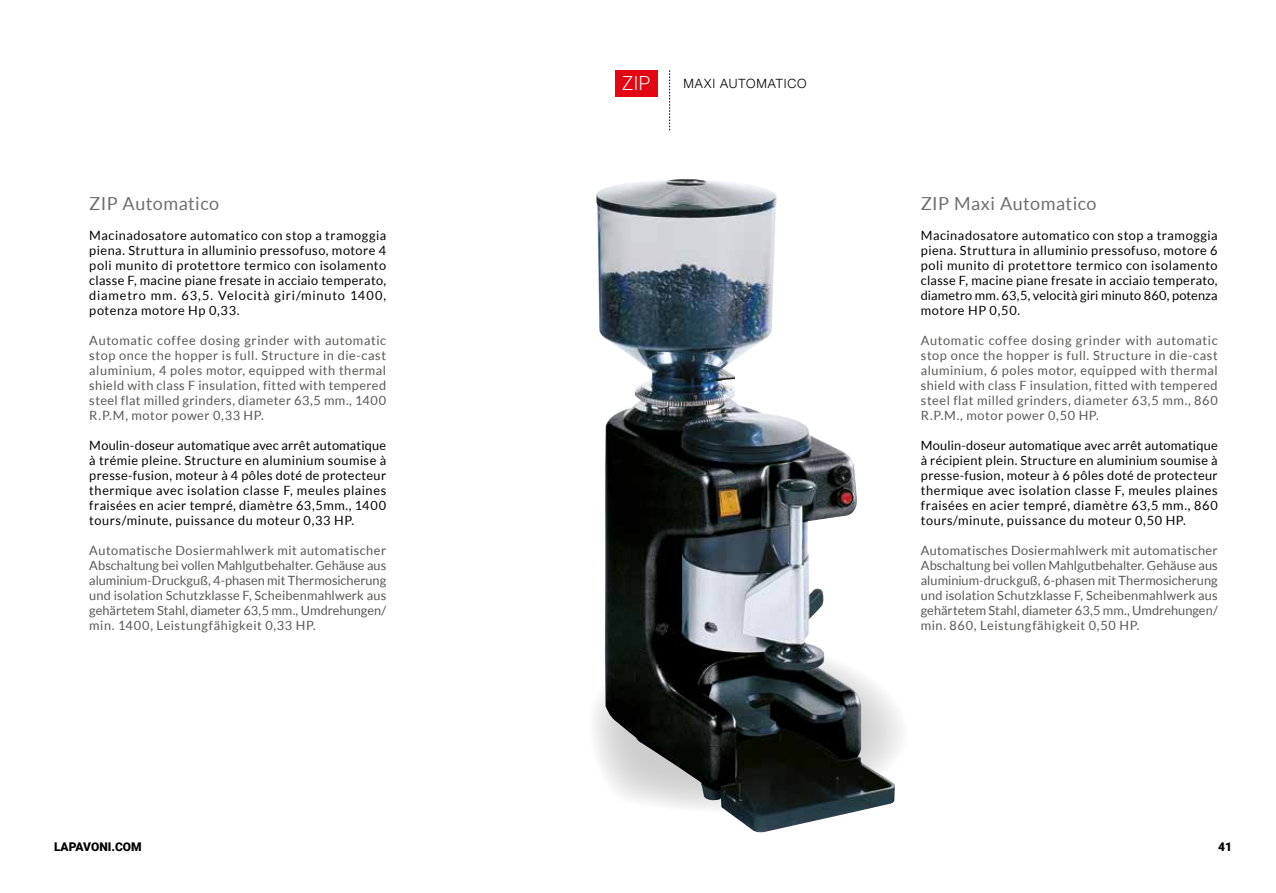
<style>
.page{position:relative;width:1276px;height:893px;background:#fff}
.page>*{position:absolute;margin:0;border:0;box-sizing:border-box;transform-origin:0 0}
.t1{font:300 19.5px "Roboto";color:#fff}
.t2{font:18px "Lato";letter-spacing:.025em;color:#706f6f}
.t3{font:12.75px/15px "Lato";letter-spacing:.035em;color:#575756;text-align:justify}
.t4{font:12.75px/15px "Lato";letter-spacing:.04em;color:#000;text-align:justify}
.t5{font:300 12.75px "Helvetica Neue";letter-spacing:.07em;color:#000}
.t6{font:900 12px "Roboto";color:#000}
</style>
<div class="page">
<svg style="left:669px;top:70px;width:1px;height:60px"></svg>
<div style="left:615px;top:70px;width:42px;height:27px;background:#e30613"></div>
<img style="left:596px;top:179px;width:299px;height:654px">
<h2 class="t2" style="left:89px;top:194px;width:131px">ZIP Automatico</h2>
<p class="t4" style="left:89px;top:228px;width:298px">Macinadosatore automatico con stop a tramoggia piena. Struttura in alluminio pressofuso, motore 4 poli munito di protettore termico con isolamento classe F, macine piane fresate in acciaio temperato, diametro mm. 63,5. Velocità giri/minuto 1400, potenza motore Hp 0,33.</p>
<p class="t3" style="left:89px;top:333px;width:298px">Automatic coffee dosing grinder with automatic stop once the hopper is full. Structure in die-cast aluminium, 4 poles motor, equipped with thermal shield with class F insulation, fitted with tempered steel flat milled grinders, diameter 63,5 mm., 1400<br>R.P.M, motor power 0,33 HP.</p>
<p class="t4" style="left:89px;top:438px;width:298px">Moulin-doseur automatique avec arrêt automatique à trémie pleine. Structure en aluminium soumise à presse-fusion, moteur à 4 pôles doté de protecteur thermique avec isolation classe F, meules plaines fraisées en acier tempré, diamètre 63,5mm., 1400 tours/minute, puissance du moteur 0,33 HP.</p>
<p class="t3" style="left:89px;top:543px;width:298px">Automatische Dosiermahlwerk mit automatischer Abschaltung bei vollen Mahlgutbehalter. Gehäuse aus aluminium-Druckguß, 4-phasen mit Thermosicherung und isolation Schutzklasse F, Scheibenmahlwerk aus gehärtetem Stahl, diameter 63,5 mm., Umdrehungen/ min. 1400, Leistungfähigkeit 0,33 HP.</p>
<h1 class="t1" style="left:622px;top:70px;width:30px">ZIP</h1>
<p class="t5" style="left:683px;top:73px;width:125px">MAXI AUTOMATICO</p>
<h2 class="t2" style="left:921px;top:194px;width:177px">ZIP Maxi Automatico</h2>
<p class="t4" style="left:921px;top:228px;width:298px">Macinadosatore automatico con stop a tramoggia piena. Struttura in alluminio pressofuso, motore 6 poli munito di protettore termico con isolamento classe F, macine piane fresate in acciaio temperato, diametro mm. 63,5, velocità giri minuto 860, potenza motore HP 0,50.</p>
<p class="t3" style="left:921px;top:333px;width:298px">Automatic coffee dosing grinder with automatic stop once the hopper is full. Structure in die-cast aluminium, 6 poles motor, equipped with thermal shield with class F insulation, fitted with tempered steel flat milled grinders, diameter 63,5 mm., 860<br>R.P.M., motor power 0,50 HP.</p>
<p class="t4" style="left:921px;top:438px;width:298px">Moulin-doseur automatique avec arrêt automatique à récipient plein. Structure en aluminium soumise à presse-fusion, moteur à 6 pôles doté de protecteur thermique avec isolation classe F, meules plaines fraisées en acier tempré, diamètre 63,5 mm., 860 tours/minute, puissance du moteur 0,50 HP.</p>
<p class="t3" style="left:921px;top:543px;width:298px">Automatisches Dosiermahlwerk mit automatischer Abschaltung bei vollen Mahlgutbehalter. Gehäuse aus aluminium-druckguß, 6-phasen mit Thermosicherung und isolation Schutzklasse F, Scheibenmahlwerk aus gehärtetem Stahl, diameter 63,5 mm., Umdrehungen/ min. 860, Leistungfähigkeit 0,50 HP.</p>
<p class="t6" style="left:54px;top:838px;width:89px">LAPAVONI.COM</p>
<p class="t6" style="left:1218px;top:838px;width:15px">41</p>
</div>
